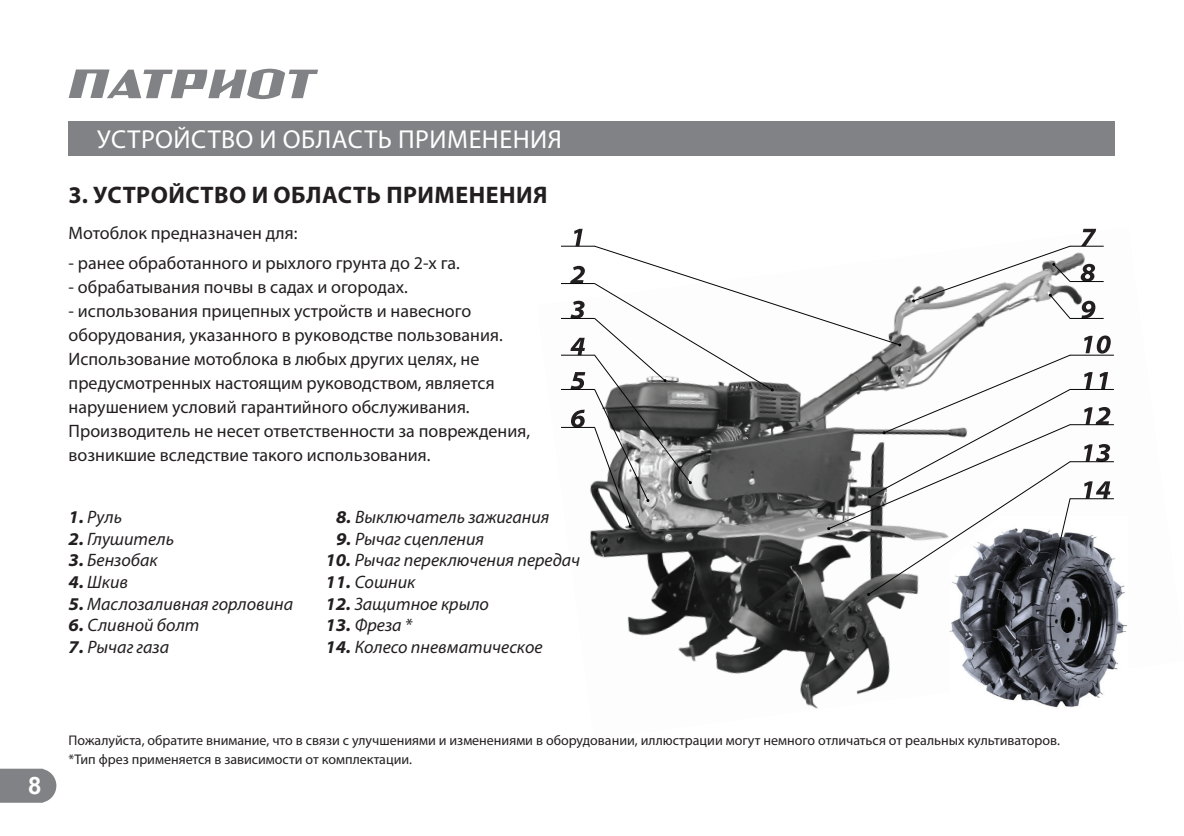
<style>
.page{position:relative;width:1184px;height:836px;background:#fff}
.page>*{position:absolute;margin:0;border:0;box-sizing:border-box;transform-origin:0 0}
.t1{font:26px "Myriad Pro";letter-spacing:.02em;color:#fff}
.t2{font:700 24px "Myriad Pro";letter-spacing:.04em;color:#231f20}
.t3{font:700 24px "Arial";color:#fff}
.t4{font:18px/24px "Myriad Pro";color:#231f20}
.t5{font:italic 18px "Myriad Pro";color:#231f20}
.t6{font:14px/19.2px "Myriad Pro";color:#231f20}
.s1{font-weight:700;font-stretch:semi-expanded}
</style>
<div class="page">
<svg style="left:0;top:768px;width:56px;height:34px;background:#898b8e"></svg>
<svg style="left:69px;top:69px;width:249px;height:30px"></svg>
<img style="left:561px;top:246px;width:344px;height:368px">
<img style="left:1071px;top:228px;width:43px;height:272px">
<img style="left:627px;top:614px;width:263px;height:95px">
<div style="left:69px;top:121px;width:1046px;height:34px;background:#808285"></div>
<svg style="left:574px;top:229px;width:9px;height:16px"></svg>
<svg style="left:1081px;top:229px;width:15px;height:16px"></svg>
<svg style="left:1081px;top:264px;width:14px;height:17px"></svg>
<svg style="left:1081px;top:300px;width:14px;height:18px"></svg>
<svg style="left:1084px;top:335px;width:27px;height:18px"></svg>
<svg style="left:1084px;top:372px;width:9px;height:17px"></svg>
<svg style="left:1100px;top:372px;width:8px;height:17px"></svg>
<svg style="left:1084px;top:407px;width:26px;height:17px"></svg>
<svg style="left:1084px;top:444px;width:26px;height:17px"></svg>
<svg style="left:570px;top:266px;width:15px;height:17px"></svg>
<svg style="left:570px;top:300px;width:15px;height:18px"></svg>
<svg style="left:570px;top:337px;width:15px;height:17px"></svg>
<svg style="left:570px;top:372px;width:15px;height:17px"></svg>
<svg style="left:571px;top:409px;width:14px;height:17px"></svg>
<img style="left:949px;top:532px;width:179px;height:176px">
<svg style="left:1084px;top:481px;width:26px;height:17px"></svg>
<svg style="left:593px;top:245px;width:478px;height:351px"></svg>
<hr style="left:561px;top:426px;width:34px;height:1px;background:#040503">
<hr style="left:561px;top:389px;width:34px;height:1px;background:#040503">
<hr style="left:561px;top:354px;width:34px;height:1px;background:#040503">
<hr style="left:561px;top:318px;width:34px;height:1px;background:#040503">
<hr style="left:561px;top:283px;width:34px;height:1px;background:#040503">
<hr style="left:561px;top:245px;width:34px;height:1px;background:#040503">
<hr style="left:1070px;top:245px;width:34px;height:1px;background:#040503">
<hr style="left:1070px;top:281px;width:34px;height:1px;background:#040503">
<hr style="left:1070px;top:318px;width:34px;height:1px;background:#040503">
<hr style="left:1070px;top:354px;width:44px;height:1px;background:#040503">
<hr style="left:1070px;top:389px;width:44px;height:1px;background:#040503">
<hr style="left:1070px;top:424px;width:44px;height:1px;background:#040503">
<hr style="left:1070px;top:461px;width:44px;height:1px;background:#040503">
<hr style="left:1070px;top:498px;width:44px;height:1px;background:#040503">
<h1 class="t1" style="left:97px;top:123px;width:30px">Устро</h1>
<h1 class="t1" style="left:174px;top:123px;width:311px">йство и область применени</h1>
<h1 class="t1" style="left:548px;top:123px;width:16px">я</h1>
<h2 class="t2" style="left:69px;top:179px;width:70px">3. Устро</h2>
<h2 class="t2" style="left:168px;top:179px;width:49px">йство</h2>
<h2 class="t2" style="left:252px;top:179px;width:151px">и область при</h2>
<h2 class="t2" style="left:435px;top:179px;width:113px">менения</h2>
<p class="t4" style="left:69px;top:221px;width:230px">Мотоблок предназначен для:</p>
<p class="t4" style="left:69px;top:250px;width:393px">- ранее обработанного и рыхлого грунта до 2-х га.</p>
<p class="t4" style="left:69px;top:274px;width:341px">- обрабатывания почвы в садах и огородах.</p>
<p class="t4" style="left:69px;top:298px;width:463px">- использования прицепных устройств и навесного оборудования, указанного в руководстве пользования.<br>Использование мотоблока в любых других целях, не предусмотренных настоящим руководством, является нарушением условий гарантийного обслуживания.<br>Производитель не несет ответственности за повреждения, возникшие вследствие такого использования.</p>
<p class="t5" style="left:69px;top:505px;width:55px"><span class="s1">1.</span> Руль</p>
<p class="t5" style="left:69px;top:527px;width:107px"><span class="s1">2.</span> Глушитель</p>
<p class="t5" style="left:69px;top:549px;width:91px"><span class="s1">3.</span> Бензобак</p>
<p class="t5" style="left:69px;top:570px;width:61px"><span class="s1">4.</span> Шкив</p>
<p class="t5" style="left:69px;top:592px;width:226px"><span class="s1">5.</span> Маслозаливная горловина</p>
<p class="t5" style="left:69px;top:614px;width:132px"><span class="s1">6.</span> Сливной болт</p>
<p class="t5" style="left:69px;top:635px;width:102px"><span class="s1">7.</span> Рычаг газа</p>
<p class="t5" style="left:336px;top:505px;width:215px"><span class="s1">8.</span> Выключатель зажигания</p>
<p class="t5" style="left:336px;top:527px;width:149px"><span class="s1">9.</span> Рычаг сцепления</p>
<p class="t5" style="left:325px;top:549px;width:256px"><span class="s1">10.</span> Рычаг переключения передач</p>
<p class="t5" style="left:325px;top:570px;width:91px"><span class="s1">11.</span> Сошник</p>
<p class="t5" style="left:325px;top:592px;width:165px"><span class="s1">12.</span> Защитное крыло</p>
<p class="t5" style="left:325px;top:614px;width:88px"><span class="s1">13.</span> Фреза *</p>
<p class="t5" style="left:325px;top:635px;width:219px"><span class="s1">14.</span> Колесо пневматическое</p>
<h2 class="t3" style="left:28px;top:769px;width:15px">8</h2>
<p class="t6" style="left:69px;top:730px;width:993px">Пожалуйста, обратите внимание, что в связи с улучшениями и изменениями в оборудовании, иллюстрации могут немного отличаться от реальных культиваторов. *Тип фрез применяется в зависимости от комплектации.</p>
</div>
